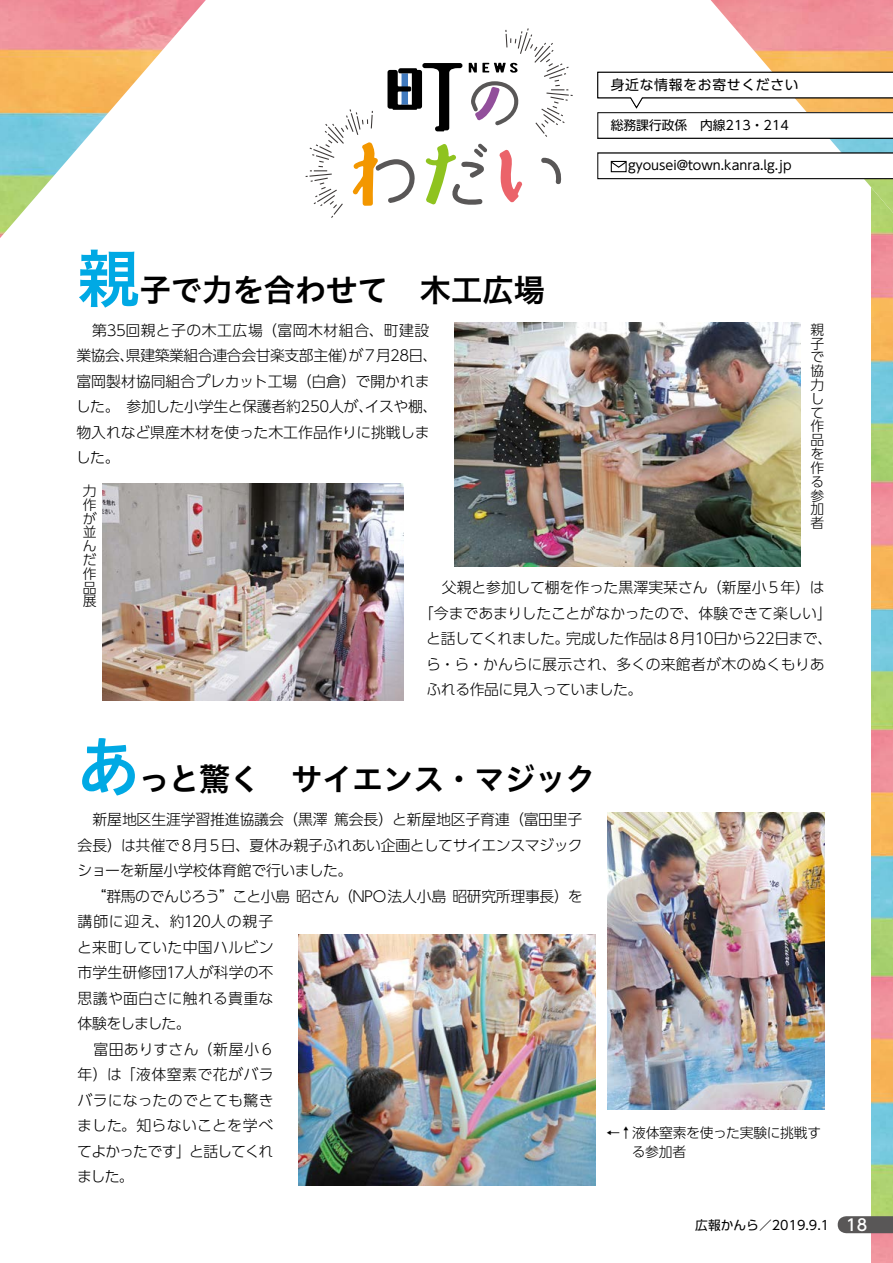
<style>
.page{position:relative;width:893px;height:1263px;background:#fff}
.page>*{position:absolute;margin:0;border:0;box-sizing:border-box;transform-origin:0 0}
.t1{font:31.95px "Hiragino UD Sans Std W6";letter-spacing:-.035em;color:#000}
.t2{font:500 15.9px "UD Shin Go Pro";color:#fff}
.t3{font:300 14.85px/25.5px "UD Shin Go Pro";letter-spacing:-.015em;color:#000}
.t4{font:300 14.85px "UD Shin Go Pro";letter-spacing:-.04em;color:#000}
.t5{font:300 13.8px/13.8px "UD Shin Go Pro";letter-spacing:-.02em;color:#000;text-align:justify}
.t6{font:13.8px "UD Shin Go Pro";letter-spacing:.05em;color:#000}
.t7{font:12.75px "UD Shin Go Pro";color:#000}
.s1{font-size:63.75px;color:#00a9e4}
</style>
<div class="page">
<img style="left:872px;top:213px;width:21px;height:1050px">
<img style="left:0;top:0;width:206px;height:238px">
<svg style="left:306px;top:28px;width:267px;height:190px"></svg>
<svg style="left:597px;top:0;width:296px;height:213px"></svg>
<img style="left:455px;top:323px;width:345px;height:244px">
<img style="left:102px;top:484px;width:302px;height:217px">
<img style="left:299px;top:934px;width:296px;height:251px">
<img style="left:608px;top:812px;width:217px;height:298px">
<svg style="left:838px;top:1216px;width:55px;height:17px"></svg>
<p class="t6" style="left:611px;top:74px;width:189px">身近な情報をお寄せください</p>
<p class="t7" style="left:611px;top:115px;width:180px">総務課行政係　内線213・214</p>
<p class="t7" style="left:628px;top:154px;width:165px">gyousei@town.kanra l g. .jp</p>
<h1 class="t1" style="left:76px;top:266px;width:470px"><span class="s1">親</span>子で力を合わせて　木工広場</h1>
<p class="t3" style="left:76px;top:317px;width:362px">　第35回親と子の木工広場（富岡木材組合、町建設業協会県建築業組合連合会甘楽支部主催が）７月28日、</p>
<p class="t5" style="left:810px;top:322px;width:15px">親子で協力して作品を作る参加者</p>
<p class="t3" style="left:76px;top:342px;width:363px;text-indent:44px">、<br>富岡製材協同組合プレカット工場（白倉）で開かれました。　参加した小学生と保護者約250人がイスや棚、</p>
<p class="t3" style="left:76px;top:393px;width:355px;text-indent:282px">、<br>物入れなど県産木材を使った木工作品作りに挑戦しました。</p>
<p class="t5" style="left:83px;top:483px;width:16px">力作が並んだ作品展</p>
<p class="t3" style="left:427px;top:574px;width:399px">　父親と参加して棚を作った黒澤実栞さん（新屋小５年）は</p>
<p class="t3" style="left:419px;top:600px;width:415px">「今まであまりしたことがなかったので、体験できて楽しい「</p>
<p class="t4" style="left:566px;top:626px;width:268px">完成した作品は８月10日から22日まで、</p>
<p class="t3" style="left:426px;top:625px;width:400px">と話してくれました。<br>ら・ら・かんらに展示され、多くの来館者が木のぬくもりあふれる作品に見入っていました。</p>
<h1 class="t1" style="left:77px;top:755px;width:521px"><span class="s1">あ</span>っと驚く　サイエンス・マジック</h1>
<p class="t3" style="left:77px;top:806px;width:507px">　新屋地区生涯学習推進協議会（黒澤篤会長）と新屋地区子育連（富田里子会長）は共催で８月５日、夏休み親子ふれあい企画としてサイエンスマジックショーを新屋小学校体育館で行いました。<br>　“群馬のでんじろう”こと小島昭さん（NPO法人小島昭研究所理事長）を講師に迎え、約120人の親子<br>と来町していた中国ハルビン<br>市学生研修団17人が科学の不<br>思議や面白さに触れる貴重な<br>体験をしました。<br>　富田ありすさん（新屋小６<br>年）は「液体窒素で花がバラ<br>バラになったのでとても驚き<br>ました。知らないことを学べ<br>てよかったです」と話してくれ<br>ました。</p>
<p class="t5" style="left:632px;top:1122px;width:191px;line-height:19.2px;text-indent:-25px">←↑液体窒素を使った実験に挑戦する参加者</p>
<p class="t7" style="left:695px;top:1214px;width:135px">広報かんら／2019.9.1</p>
<p class="t2" style="left:846px;top:1212px;width:23px">18</p>
</div>
